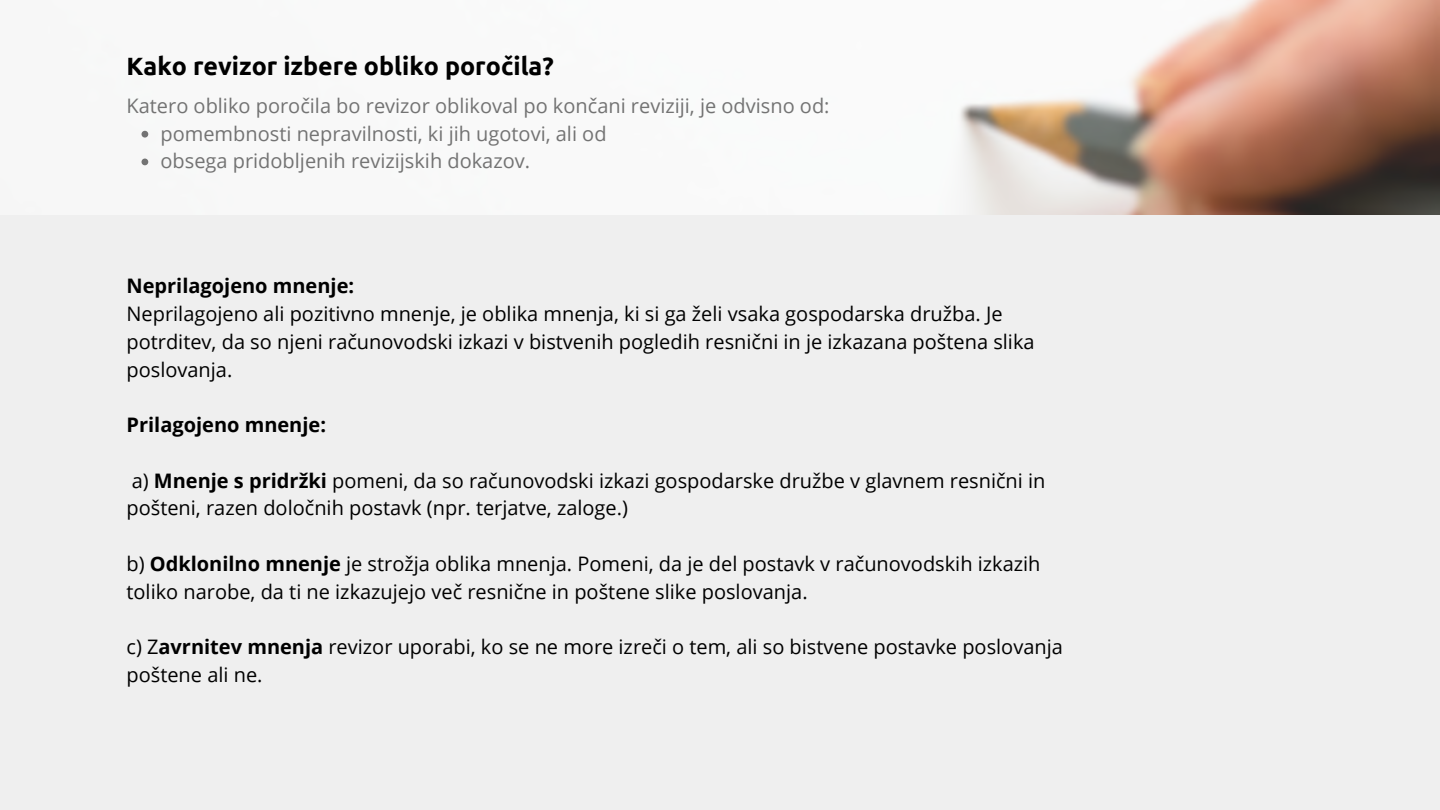
<style>
.page{position:relative;width:1440px;height:810px;background:#fff}
.page>*{position:absolute;margin:0;border:0;box-sizing:border-box;transform-origin:0 0}
.t1{font:700 25px "Ubuntu";color:#000}
.t2{font:20px/27.8px "Open Sans";color:#000}
.t3{font:20px/27.8px "Open Sans";color:#737373}
.t4{font:700 20px "Open Sans";color:#000}
.s1{font-weight:700}
</style>
<div class="page">
<img style="left:141px;top:0;width:1299px;height:215px">
<div style="left:0;top:215px;width:1440px;height:595px;background:#efefef"></div>
<svg style="left:142px;top:131px;width:6px;height:7px"></svg>
<svg style="left:142px;top:159px;width:6px;height:6px"></svg>
<p class="t1" style="left:127px;top:52px;width:429px">Kako revizor izbere obliko poročila?</p>
<p class="t3" style="left:127px;top:91px;width:705px">Katero obliko poročila bo revizor oblikoval po končani reviziji, je odvisno od:</p>
<p class="t3" style="left:161px;top:119px;width:448px">pomembnosti nepravilnosti, ki jih ugotovi, ali od obsega pridobljenih revizijskih dokazov.</p>
<p class="t4" style="left:127px;top:272px;width:229px">Neprilagojeno mnenje:</p>
<p class="t2" style="left:127px;top:299px;width:910px">Neprilagojeno ali pozitivno mnenje, je oblika mnenja, ki si ga želi vsaka gospodarska družba. Je potrditev, da so njeni računovodski izkazi v bistvenih pogledih resnični in je izkazana poštena slika poslovanja.</p>
<p class="t4" style="left:127px;top:411px;width:201px">Prilagojeno mnenje:</p>
<p class="t2" style="left:127px;top:466px;width:920px">a) <span class="s1">Mnenje s pridržki</span> pomeni, da so računovodski izkazi gospodarske družbe v glavnem resnični in pošteni, razen določnih postavk (npr. terjatve, zaloge.)</p>
<p class="t2" style="left:127px;top:549px;width:916px">b) <span class="s1">Odklonilno mnenje</span> je strožja oblika mnenja. Pomeni, da je del postavk v računovodskih izkazih toliko narobe, da ti ne izkazujejo več resnične in poštene slike poslovanja.</p>
<p class="t2" style="left:127px;top:632px;width:938px">c) Z<span class="s1">avrnitev mnenja</span> revizor uporabi, ko se ne more izreči o tem, ali so bistvene postavke poslovanja poštene ali ne.</p>
</div>
